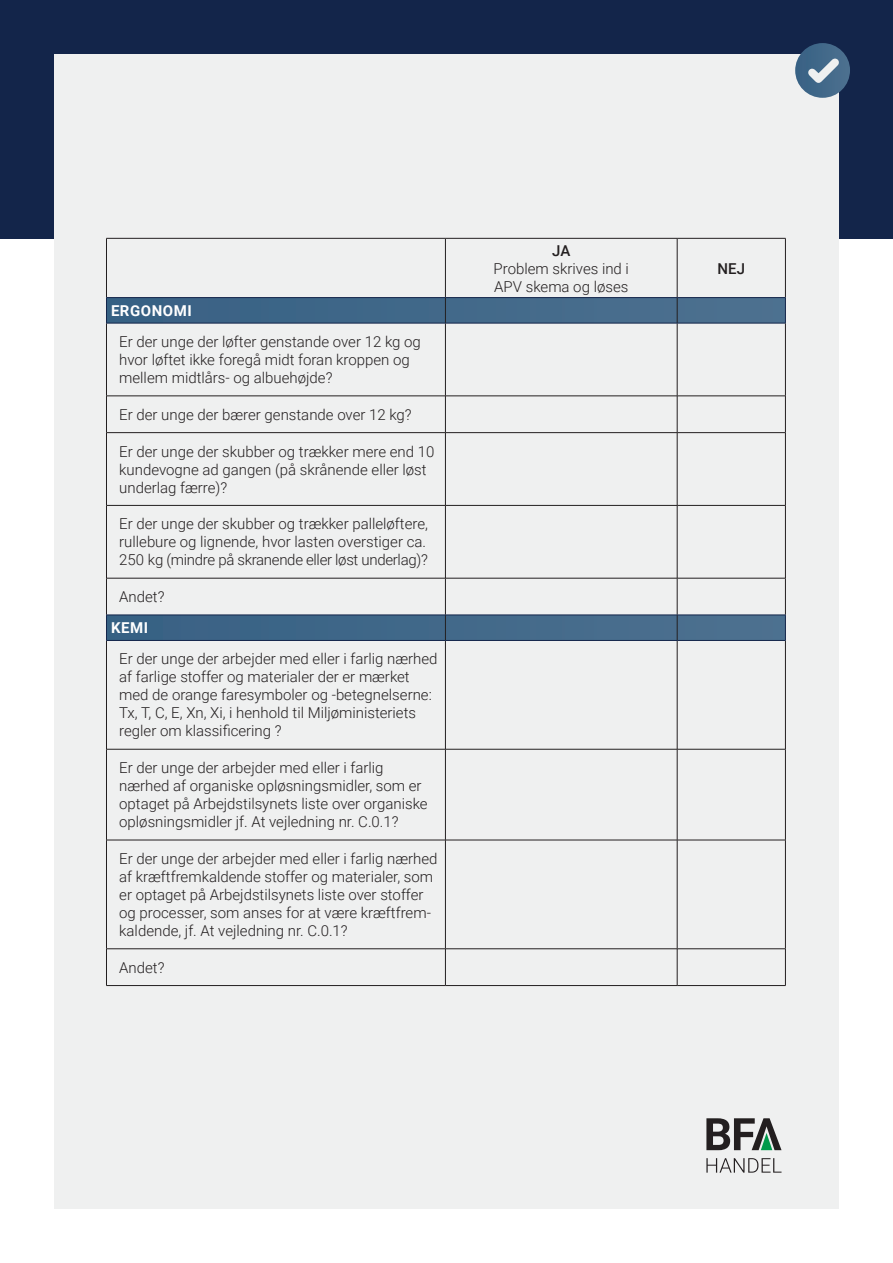
<style>
.page{position:relative;width:893px;height:1263px;background:#fff}
.page>*{position:absolute;margin:0;border:0;box-sizing:border-box;transform-origin:0 0}
.t1{font:300 15px/18px "Roboto";color:#231f20}
.t2{font:700 15px "Roboto";letter-spacing:.035em;color:#fff}
.t3{font:500 15px "Roboto";color:#231f20}
.s1{font-weight:500}
</style>
<div class="page">
<div style="left:0;top:0;width:893px;height:238px;background:#13254a"></div>
<div style="left:54px;top:54px;width:785px;height:1155px;background:#eff0f0"></div>
<svg style="left:107px;top:298px;width:678px;height:342px"></svg>
<hr style="left:106px;top:238px;width:339px;height:1px;background:#231f20">
<hr style="left:106px;top:238px;width:1px;height:59px;background:#231f20">
<hr style="left:445px;top:238px;width:232px;height:1px;background:#231f20">
<hr style="left:445px;top:238px;width:1px;height:59px;background:#231f20">
<hr style="left:677px;top:238px;width:109px;height:1px;background:#231f20">
<hr style="left:677px;top:238px;width:1px;height:59px;background:#231f20">
<hr style="left:785px;top:238px;width:1px;height:59px;background:#231f20">
<svg style="left:445px;top:298px;width:1px;height:25px"></svg>
<svg style="left:677px;top:298px;width:1px;height:25px"></svg>
<hr style="left:106px;top:323px;width:1px;height:73px;background:#231f20">
<hr style="left:445px;top:323px;width:1px;height:73px;background:#231f20">
<hr style="left:677px;top:323px;width:1px;height:73px;background:#231f20">
<hr style="left:785px;top:323px;width:1px;height:73px;background:#231f20">
<hr style="left:106px;top:396px;width:339px;height:1px;background:#231f20">
<hr style="left:106px;top:396px;width:1px;height:36px;background:#231f20">
<hr style="left:445px;top:396px;width:232px;height:1px;background:#231f20">
<hr style="left:445px;top:396px;width:1px;height:36px;background:#231f20">
<hr style="left:677px;top:396px;width:109px;height:1px;background:#231f20">
<hr style="left:677px;top:396px;width:1px;height:36px;background:#231f20">
<hr style="left:785px;top:396px;width:1px;height:36px;background:#231f20">
<hr style="left:106px;top:432px;width:339px;height:1px;background:#231f20">
<hr style="left:106px;top:433px;width:1px;height:72px;background:#231f20">
<hr style="left:445px;top:432px;width:232px;height:1px;background:#231f20">
<hr style="left:445px;top:433px;width:1px;height:72px;background:#231f20">
<hr style="left:677px;top:432px;width:109px;height:1px;background:#231f20">
<hr style="left:677px;top:433px;width:1px;height:72px;background:#231f20">
<hr style="left:785px;top:433px;width:1px;height:72px;background:#231f20">
<hr style="left:106px;top:505px;width:339px;height:1px;background:#231f20">
<hr style="left:106px;top:506px;width:1px;height:72px;background:#231f20">
<hr style="left:445px;top:505px;width:232px;height:1px;background:#231f20">
<hr style="left:445px;top:506px;width:1px;height:72px;background:#231f20">
<hr style="left:677px;top:505px;width:109px;height:1px;background:#231f20">
<hr style="left:677px;top:506px;width:1px;height:72px;background:#231f20">
<hr style="left:785px;top:506px;width:1px;height:72px;background:#231f20">
<hr style="left:106px;top:578px;width:339px;height:1px;background:#231f20">
<hr style="left:106px;top:578px;width:1px;height:37px;background:#231f20">
<hr style="left:445px;top:578px;width:232px;height:1px;background:#231f20">
<hr style="left:445px;top:578px;width:1px;height:37px;background:#231f20">
<hr style="left:677px;top:578px;width:109px;height:1px;background:#231f20">
<hr style="left:677px;top:578px;width:1px;height:37px;background:#231f20">
<hr style="left:785px;top:578px;width:1px;height:37px;background:#231f20">
<svg style="left:445px;top:616px;width:1px;height:24px"></svg>
<svg style="left:677px;top:616px;width:1px;height:24px"></svg>
<hr style="left:106px;top:641px;width:1px;height:108px;background:#231f20">
<hr style="left:445px;top:641px;width:1px;height:108px;background:#231f20">
<hr style="left:677px;top:641px;width:1px;height:108px;background:#231f20">
<hr style="left:785px;top:641px;width:1px;height:108px;background:#231f20">
<hr style="left:106px;top:749px;width:339px;height:1px;background:#231f20">
<hr style="left:106px;top:749px;width:1px;height:91px;background:#231f20">
<hr style="left:445px;top:749px;width:232px;height:1px;background:#231f20">
<hr style="left:445px;top:749px;width:1px;height:91px;background:#231f20">
<hr style="left:677px;top:749px;width:109px;height:1px;background:#231f20">
<hr style="left:677px;top:749px;width:1px;height:91px;background:#231f20">
<hr style="left:785px;top:749px;width:1px;height:91px;background:#231f20">
<hr style="left:106px;top:840px;width:1px;height:108px;background:#231f20">
<hr style="left:445px;top:840px;width:1px;height:108px;background:#231f20">
<hr style="left:677px;top:840px;width:1px;height:108px;background:#231f20">
<hr style="left:785px;top:840px;width:1px;height:108px;background:#231f20">
<hr style="left:106px;top:949px;width:1px;height:36px;background:#231f20">
<hr style="left:445px;top:949px;width:1px;height:36px;background:#231f20">
<hr style="left:677px;top:949px;width:1px;height:36px;background:#231f20">
<hr style="left:785px;top:949px;width:1px;height:36px;background:#231f20">
<hr style="left:106px;top:297px;width:339px;height:1px;background:#13254a">
<svg style="left:106px;top:298px;width:1px;height:25px"></svg>
<hr style="left:445px;top:297px;width:232px;height:1px;background:#13254a">
<hr style="left:677px;top:297px;width:109px;height:1px;background:#13254a">
<svg style="left:785px;top:298px;width:1px;height:25px"></svg>
<hr style="left:106px;top:323px;width:339px;height:1px;background:#13254a">
<hr style="left:445px;top:323px;width:232px;height:1px;background:#13254a">
<hr style="left:677px;top:323px;width:109px;height:1px;background:#13254a">
<hr style="left:106px;top:615px;width:339px;height:1px;background:#13254a">
<svg style="left:106px;top:615px;width:1px;height:25px"></svg>
<hr style="left:445px;top:615px;width:232px;height:1px;background:#13254a">
<hr style="left:677px;top:615px;width:109px;height:1px;background:#13254a">
<svg style="left:785px;top:615px;width:1px;height:25px"></svg>
<hr style="left:106px;top:640px;width:339px;height:1px;background:#13254a">
<hr style="left:445px;top:640px;width:232px;height:1px;background:#13254a">
<hr style="left:677px;top:640px;width:109px;height:1px;background:#13254a">
<hr style="left:106px;top:840px;width:339px;height:1px;background:#231f20">
<hr style="left:445px;top:840px;width:232px;height:1px;background:#231f20">
<hr style="left:677px;top:840px;width:109px;height:1px;background:#231f20">
<hr style="left:106px;top:948px;width:339px;height:1px;background:#231f20">
<hr style="left:445px;top:948px;width:232px;height:1px;background:#231f20">
<hr style="left:677px;top:948px;width:109px;height:1px;background:#231f20">
<hr style="left:106px;top:985px;width:339px;height:1px;background:#231f20">
<hr style="left:445px;top:985px;width:232px;height:1px;background:#231f20">
<hr style="left:677px;top:985px;width:109px;height:1px;background:#231f20">
<svg style="left:795px;top:43px;width:55px;height:55px"></svg>
<svg style="left:706px;top:1118px;width:75px;height:32px"></svg>
<svg style="left:706px;top:1158px;width:75px;height:15px"></svg>
<p class="t2" style="left:111px;top:300px;width:82px">ERGONOMI</p>
<p class="t1" style="left:119px;top:332px;width:303px">Er der unge der løfter genstande over 12 kg og hvor løftet ikke foregå midt foran kroppen og mellem midtlårs- og albuehøjde?</p>
<p class="t1" style="left:119px;top:405px;width:294px">Er der unge der bærer genstande over 12 kg?</p>
<p class="t1" style="left:119px;top:442px;width:317px">Er der unge der skubber og trækker mere end 10 kundevogne ad gangen (på skrånende eller løst underlag færre)?</p>
<p class="t1" style="left:119px;top:514px;width:310px">Er der unge der skubber og trækker palleløftere, rullebure og lignende, hvor lasten overstiger ca.<br>250 kg (mindre på skranende eller løst underlag)?</p>
<p class="t1" style="left:119px;top:587px;width:47px">Andet?</p>
<p class="t2" style="left:111px;top:617px;width:39px">KEMI</p>
<p class="t1" style="left:119px;top:650px;width:320px">Er der unge der arbejder med eller i farlig nærhed af farlige stoffer og materialer der er mærket med de orange faresymboler og -betegnelserne:<br>Tx, T, C, E, Xn, Xi, i henhold til Miljøministeriets regler om klassificering ?</p>
<p class="t1" style="left:119px;top:758px;width:310px">Er der unge der arbejder med eller i farlig nærhed af organiske opløsningsmidler, som er optaget på Arbejdstilsynets liste over organiske opløsningsmidler jf. At vejledning nr. C.0.1?</p>
<p class="t1" style="left:119px;top:849px;width:320px">Er der unge der arbejder med eller i farlig nærhed af kræftfremkaldende stoffer og materialer, som er optaget på Arbejdstilsynets liste over stoffer og processer, som anses for at være kræftfrem&shy;kaldende, jf. At vejledning nr. C.0.1?</p>
<p class="t1" style="left:119px;top:958px;width:47px">Andet?</p>
<p class="t1" style="left:494px;top:241px;width:137px;text-align:center"><span class="s1">JA<br></span>Problem skrives ind i<br>APV skema og løses</p>
<p class="t3" style="left:718px;top:258px;width:29px">NEJ</p>
</div>
